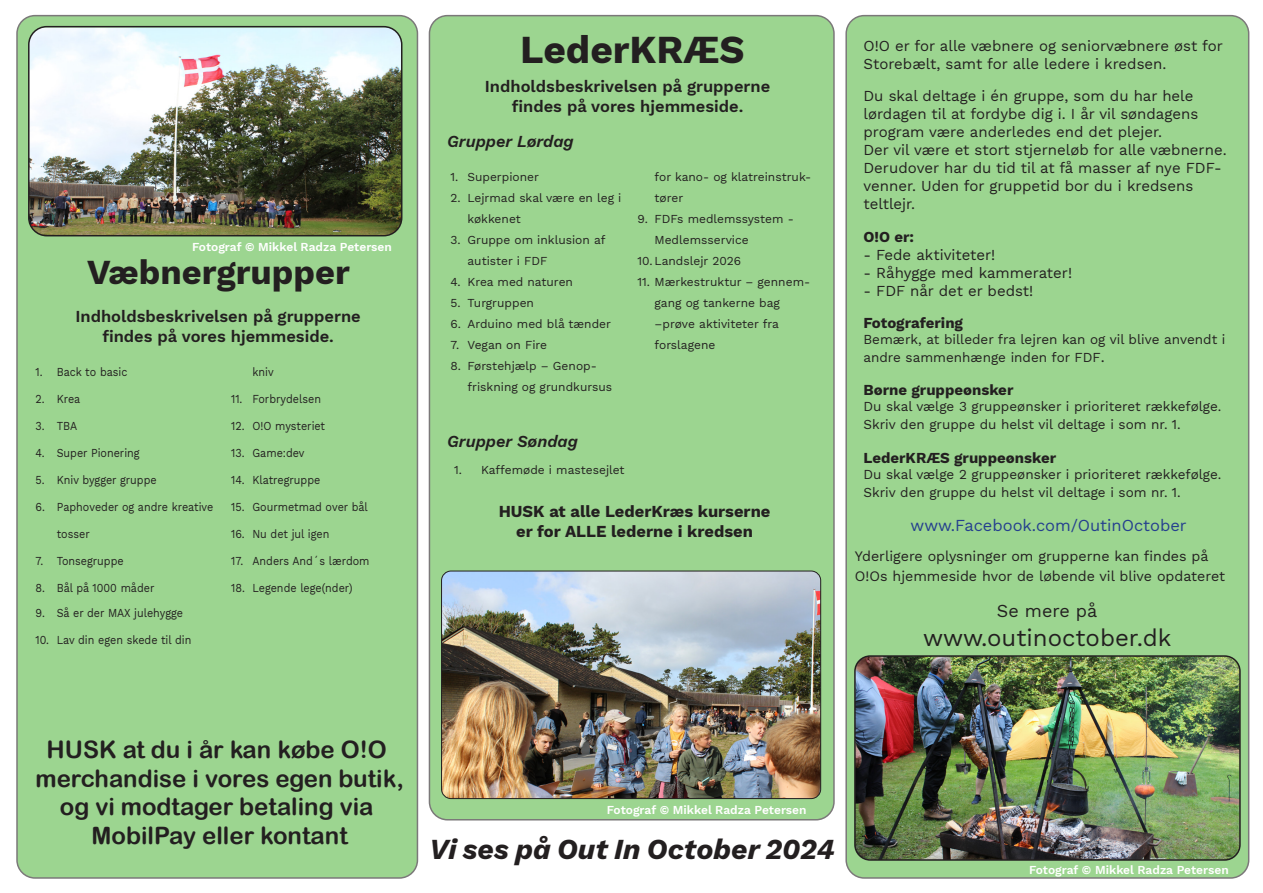
<style>
.page{position:relative;width:1263px;height:893px;background:#fff}
.page>*{position:absolute;margin:0;border:0;box-sizing:border-box;transform-origin:0 0}
.t1{font:700 39px "Work Sans";color:#231f20}
.t2{font:700 34.5px "Work Sans";color:#231f20}
.t3{font:italic 700 28.5px "Work Sans";color:#231f20}
.t4{font:24px/28.8px "Arial Rounded MT Bold";color:#231f20;text-align:center}
.t5{font:24px "Work Sans";color:#231f20}
.t6{font:18px "Work Sans";color:#231f20}
.t7{font:600 16.5px "Work Sans";color:#231f20}
.t8{font:700 16.5px "Work Sans";color:#231f20}
.t9{font:16.5px "Work Sans";color:#253f8e}
.t10{font:italic 600 16.5px "Work Sans";color:#231f20}
.t11{font:15px/18px "Work Sans";color:#231f20}
.t12{font:700 15px "Work Sans";color:#231f20}
.t13{font:14.25px "Work Sans";color:#231f20}
.t14{font:13.5px/18px "Work Sans";color:#231f20}
.t15{font:12px/21px "Work Sans";color:#231f20}
.t16{font:12px "Work Sans";color:#231f20;scale:.9 1}
.t17{font:600 12px "Work Sans";color:#fff}
.s1{font-size:15px}
</style>
<div class="page">
<div style="left:17px;top:16px;width:400px;height:862px;background:#9cd590;border-radius:18px"></div>
<div style="left:16px;top:15px;width:402px;height:864px;border:2px solid #231f20;border-radius:18px"></div>
<div style="left:429px;top:16px;width:405px;height:804px;background:#9cd590;border-radius:18px"></div>
<div style="left:429px;top:15px;width:406px;height:805px;border:2px solid #231f20;border-radius:18px"></div>
<img style="left:29px;top:27px;width:373px;height:209px">
<div style="left:28px;top:26px;width:374px;height:210px;border:2px solid #231f20;border-radius:18px"></div>
<div style="left:846px;top:16px;width:403px;height:862px;background:#9cd590;border-radius:18px"></div>
<div style="left:845px;top:15px;width:404px;height:864px;border:2px solid #231f20;border-radius:18px"></div>
<img style="left:857px;top:658px;width:381px;height:200px">
<div style="left:854px;top:655px;width:387px;height:206px;border:2px solid #231f20;border-radius:15px"></div>
<img style="left:441px;top:571px;width:380px;height:228px">
<div style="left:441px;top:571px;width:380px;height:228px;border:1px solid #231f20;border-radius:10px"></div>
<p class="t17" style="left:192px;top:237px;width:201px">Fotograf © Mikkel Radza Petersen</p>
<p class="t2" style="left:87px;top:246px;width:264px">Væbnergrupper</p>
<p class="t7" style="left:75px;top:304px;width:287px">Indholdsbeskrivelsen på grupperne</p>
<p class="t7" style="left:102px;top:323px;width:233px">findes på vores hjemmeside.</p>
<p class="t16" style="left:35px;top:362px;width:104px">1. Back to basic</p>
<p class="t16" style="left:35px;top:389px;width:51px">2. Krea</p>
<p class="t16" style="left:35px;top:416px;width:48px">3. TBA</p>
<p class="t16" style="left:35px;top:443px;width:117px">4. Super Pionering</p>
<p class="t16" style="left:35px;top:470px;width:136px">5. Kniv bygger gruppe</p>
<p class="t16" style="left:35px;top:497px;width:199px">6. Paphoveder og andre kreative</p>
<p class="t16" style="left:57px;top:524px;width:38px">tosser</p>
<p class="t16" style="left:35px;top:551px;width:100px">7. Tonsegruppe</p>
<p class="t16" style="left:35px;top:578px;width:134px">8. Bål på 1000 måder</p>
<p class="t16" style="left:35px;top:604px;width:166px">9. Så er der MAX julehygge</p>
<p class="t16" style="left:35px;top:631px;width:175px">10. Lav din egen skede til din</p>
<p class="t16" style="left:252px;top:362px;width:25px">kniv</p>
<p class="t16" style="left:231px;top:389px;width:101px">11. Forbrydelsen</p>
<p class="t16" style="left:231px;top:416px;width:106px">12. O!O mysteriet</p>
<p class="t16" style="left:231px;top:443px;width:83px">13. Game:dev</p>
<p class="t16" style="left:231px;top:470px;width:101px">14. Klatregruppe</p>
<p class="t16" style="left:231px;top:497px;width:153px">15. Gourmetmad over bål</p>
<p class="t16" style="left:231px;top:524px;width:111px">16. Nu det jul igen</p>
<p class="t16" style="left:231px;top:551px;width:155px">17. Anders And´s lærdom</p>
<p class="t16" style="left:231px;top:578px;width:137px">18. Legende lege(nder)</p>
<p class="t1" style="left:520px;top:20px;width:226px">LederKRÆS</p>
<p class="t7" style="left:485px;top:74px;width:287px">Indholdsbeskrivelsen på grupperne</p>
<p class="t7" style="left:512px;top:94px;width:233px">findes på vores hjemmeside.</p>
<p class="t10" style="left:447px;top:129px;width:128px">Grupper Lørdag</p>
<p class="t15" style="left:450px;top:165px;width:90px">1. Superpioner</p>
<p class="t15" style="left:467px;top:186px;width:155px;text-indent:-17px">2. Lejrmad skal være en leg i køkkenet</p>
<p class="t15" style="left:467px;top:228px;width:139px;text-indent:-17px">3. Gruppe om inklusion af autister i FDF</p>
<p class="t15" style="left:450px;top:270px;width:124px">4. Krea med naturen</p>
<p class="t15" style="left:450px;top:291px;width:85px">5. Turgruppen</p>
<p class="t15" style="left:450px;top:312px;width:162px">6. Arduino med blå tænder</p>
<p class="t15" style="left:450px;top:333px;width:98px">7. Vegan on Fire</p>
<p class="t15" style="left:467px;top:354px;width:146px;text-indent:-17px">8. Førstehjælp – Genop&shy;friskning og grundkursus</p>
<p class="t15" style="left:655px;top:165px;width:158px">for kano- og klatreinstruk&shy;tører</p>
<p class="t15" style="left:655px;top:207px;width:141px;text-indent:-17px">9. FDFs medlemssystem -<br>Medlemsservice</p>
<p class="t15" style="left:637px;top:249px;width:105px">10. Landslejr 2026</p>
<p class="t15" style="left:655px;top:270px;width:157px;text-indent:-17px">11. Mærkestruktur – gennem&shy;gang og tankerne bag –prøve aktiviteter fra forslagene</p>
<p class="t10" style="left:447px;top:428px;width:132px">Grupper Søndag</p>
<p class="t15" style="left:454px;top:458px;width:172px">1. Kaffemøde i mastesejlet</p>
<p class="t8" style="left:499px;top:499px;width:273px">HUSK at alle LederKræs kurserne</p>
<p class="t8" style="left:516px;top:519px;width:238px">er for ALLE lederne i kredsen</p>
<p class="t11" style="left:863px;top:36px;width:361px">O!O er for alle væbnere og seniorvæbnere øst for<br>Storebælt, samt for alle ledere i kredsen.</p>
<p class="t11" style="left:863px;top:86px;width:336px">Du skal deltage i én gruppe, som du har hele lørdagen til at fordybe dig i. I år vil søndagens program være anderledes end det plejer.</p>
<p class="t11" style="left:863px;top:140px;width:365px">Der vil være et stort stjerneløb for alle væbnerne.</p>
<p class="t11" style="left:863px;top:158px;width:360px">Derudover har du tid til at få masser af nye FDF&shy;venner. Uden for gruppetid bor du i kredsens teltlejr.</p>
<p class="t12" style="left:863px;top:225px;width:52px">O!O er:</p>
<p class="t11" style="left:863px;top:245px;width:133px">- Fede aktiviteter!</p>
<p class="t11" style="left:863px;top:263px;width:210px">- Råhygge med kammerater!</p>
<p class="t11" style="left:863px;top:281px;width:171px">- FDF når det er bedst!</p>
<p class="t12" style="left:863px;top:312px;width:101px">Fotografering</p>
<p class="t14" style="left:863px;top:330px;width:363px">Bemærk, at billeder fra lejren kan og vil blive anvendt i andre sammenhænge inden for FDF<span class="s1">.</span></p>
<p class="t12" style="left:863px;top:378px;width:151px">Børne gruppeønsker</p>
<p class="t14" style="left:863px;top:397px;width:359px">Du skal vælge 3 gruppeønsker i prioriteret rækkefølge.</p>
<p class="t14" style="left:863px;top:415px;width:319px">Skriv den gruppe du helst vil deltage i som nr. 1.</p>
<p class="t12" style="left:863px;top:447px;width:194px">LederKRÆS gruppeønsker</p>
<p class="t14" style="left:863px;top:465px;width:359px">Du skal vælge 2 gruppeønsker i prioriteret rækkefølge.</p>
<p class="t14" style="left:863px;top:483px;width:319px">Skriv den gruppe du helst vil deltage i som nr. 1.</p>
<p class="t9" style="left:911px;top:513px;width:278px">www.Facebook.com/OutinOctober</p>
<p class="t13" style="left:855px;top:546px;width:355px">Yderligere oplysninger om grupperne kan findes på</p>
<p class="t13" style="left:855px;top:566px;width:372px">O!Os hjemmeside hvor de løbende vil blive opdateret</p>
<p class="t6" style="left:997px;top:597px;width:102px">Se mere på</p>
<p class="t5" style="left:923px;top:620px;width:250px">www.outinoctober.dk</p>
<p class="t4" style="left:47px;top:735px;width:342px">HUSK at du i år kan købe O!O</p>
<p class="t4" style="left:35px;top:763px;width:370px">merchandise i vores egen butik, og vi modtager betaling via</p>
<p class="t4" style="left:92px;top:821px;width:258px">MobilPay eller kontant</p>
<p class="t3" style="left:429px;top:828px;width:407px">Vi ses på Out In October 2024</p>
<p class="t17" style="left:607px;top:801px;width:201px">Fotograf © Mikkel Radza Petersen</p>
<p class="t17" style="left:1029px;top:861px;width:201px">Fotograf © Mikkel Radza Petersen</p>
</div>
